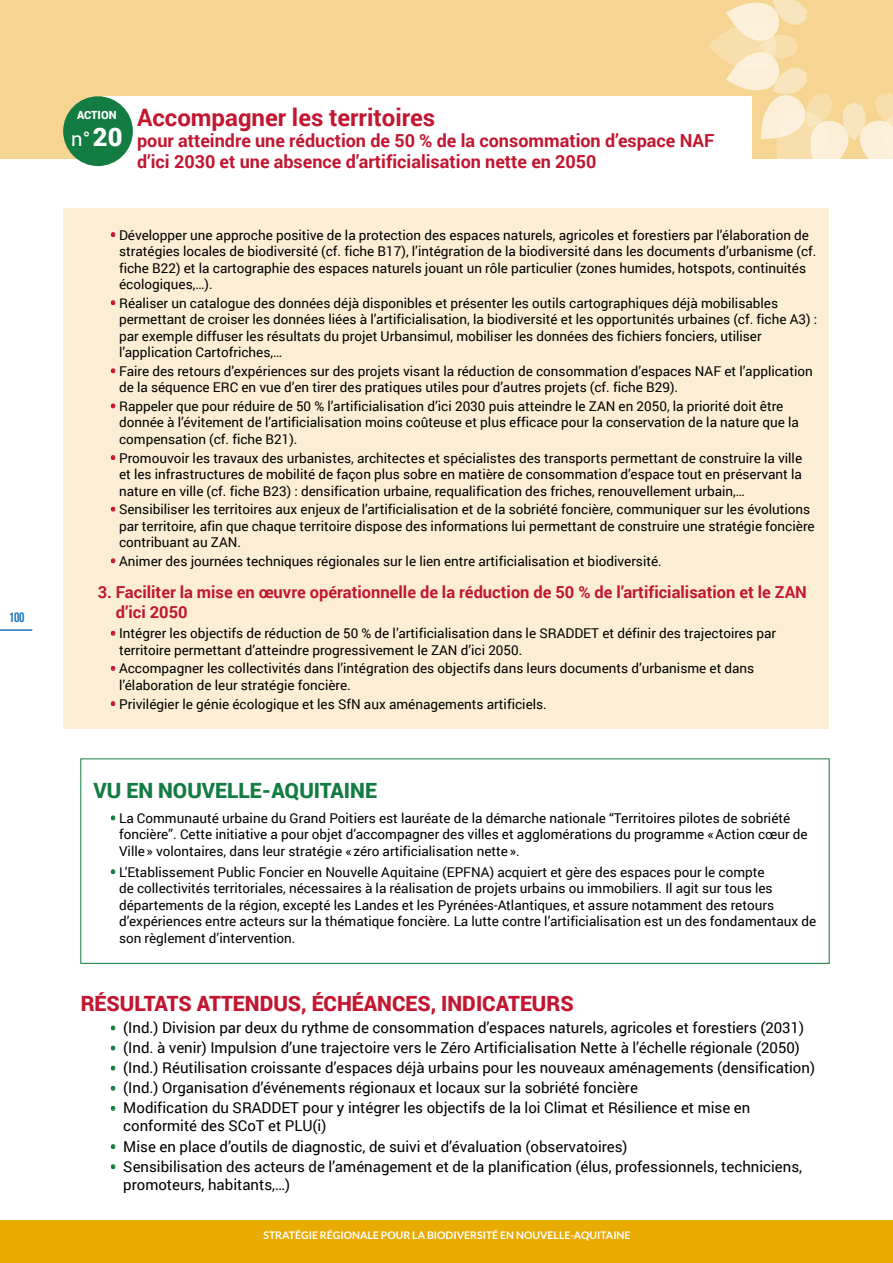
<style>
.page{position:relative;width:893px;height:1263px;background:#fff}
.page>*{position:absolute;margin:0;border:0;box-sizing:border-box;transform-origin:0 0}
.Titre_bis{font:700 24px "Roboto";color:#c21631}
._05_Résultats_attend{font:900 21px "Roboto";color:#c21631}
._04_VUE_en_NA_paragr{font:900 21px "Roboto";color:#137c42}
.Bulle_ACTION_bis{font:20.25px "Roboto";color:#fff}
.Titre_peit_bis{font:700 18px/21.3px "Roboto";color:#c21631}
._03_CONTENUS_paragra{font:700 16.5px/19.5px "Roboto";color:#c21631}
.t1{font:15px/18px "Roboto";color:#000}
.t2{font:13.5px/16.5px "Roboto";color:#000}
.t3{font:700 13.5px "Bebas Neue";color:#1875ba}
.Bulle_ACTION_bis-2{font:900 11.25px "Roboto";color:#fff}
.t4{font:700 10.5px "Lato";color:#fff}
.s1{font-weight:900;font-size:25.5px}
.s2{font-weight:900;color:#c21631}
.s3{font-weight:900;color:#137c42}
.s4{font-weight:900;font-size:13.5px;color:#137c42}
</style>
<div class="page">
<div style="left:0;top:1220px;width:893px;height:43px;background:#e9ab00"></div>
<div style="left:0;top:0;width:893px;height:159px;background:#f6d592"></div>
<div style="left:64px;top:208px;width:765px;height:102px;background:#fceed5"></div>
<div style="left:64px;top:276px;width:765px;height:102px;background:#fceed5"></div>
<div style="left:64px;top:345px;width:765px;height:68px;background:#fceed5"></div>
<div style="left:64px;top:380px;width:765px;height:85px;background:#fceed5"></div>
<div style="left:64px;top:431px;width:765px;height:85px;background:#fceed5"></div>
<div style="left:64px;top:483px;width:765px;height:85px;background:#fceed5"></div>
<div style="left:64px;top:535px;width:765px;height:51px;background:#fceed5"></div>
<div style="left:64px;top:581px;width:765px;height:58px;background:#fceed5"></div>
<div style="left:64px;top:607px;width:765px;height:68px;background:#fceed5"></div>
<div style="left:64px;top:642px;width:765px;height:69px;background:#fceed5"></div>
<div style="left:64px;top:677px;width:765px;height:52px;background:#fceed5"></div>
<div style="left:80px;top:758px;width:750px;height:206px;border:1px solid #137c42"></div>
<svg style="left:708px;top:0;width:185px;height:159px"></svg>
<hr style="left:0;top:629px;width:32px;height:2px;background:#1875ba">
<div style="left:103px;top:96px;width:649px;height:81px;background:#fff"></div>
<div style="left:63px;top:96px;width:70px;height:70px;background:#137c42;border-radius:50%"></div>
<p class="t3" style="left:9px;top:610px;width:17px">100</p>
<p class="Bulle_ACTION_bis-2" style="left:77px;top:108px;width:41px">ACTION</p>
<p class="Bulle_ACTION_bis" style="left:71px;top:124px;width:53px">n°<span class="s1">20</span></p>
<p class="Titre_bis" style="left:137px;top:100px;width:300px">Accompagner les territoires</p>
<p class="Titre_peit_bis" style="left:137px;top:129px;width:579px">pour atteindre une réduction de 50 % de la consommation d’espace NAF d’ici 2030 et une absence d’artificialisation nette en 2050</p>
<p class="t2" style="left:119px;top:226px;width:699px;text-indent:-9px"><span class="s2">•</span> Développer une approche positive de la protection des espaces naturels, agricoles et forestiers par l’élaboration de stratégies locales de biodiversité (cf. fiche B17), l’intégration de la biodiversité dans les documents d’urbanisme (cf. fiche B22) et la cartographie des espaces naturels jouant un rôle particulier (zones humides, hotspots, continuités écologiques,…).</p>
<p class="t2" style="left:119px;top:294px;width:700px;text-indent:-9px"><span class="s2">•</span> Réaliser un catalogue des données déjà disponibles et présenter les outils cartographiques déjà mobilisables permettant de croiser les données liées à l’artificialisation, la biodiversité et les opportunités urbaines (cf. fiche A3) : par exemple diffuser les résultats du projet Urbansimul, mobiliser les données des fichiers fonciers, utiliser l’application Cartofriches,…</p>
<p class="t2" style="left:119px;top:362px;width:695px;text-indent:-9px"><span class="s2">•</span> Faire des retours d’expériences sur des projets visant la réduction de consommation d’espaces NAF et l’application de la séquence ERC en vue d’en tirer des pratiques utiles pour d’autres projets (cf. fiche B29).</p>
<p class="t2" style="left:119px;top:397px;width:681px;text-indent:-9px"><span class="s2">•</span> Rappeler que pour réduire de 50 % l’artificialisation d’ici 2030 puis atteindre le ZAN en 2050, la priorité doit être donnée à l’évitement de l’artificialisation moins coûteuse et plus efficace pour la conservation de la nature que la compensation (cf. fiche B21).</p>
<p class="t2" style="left:119px;top:449px;width:685px;text-align:justify;text-indent:-9px"><span class="s2">•</span> Promouvoir les travaux des urbanistes, architectes et spécialistes des transports permettant de construire la ville et les infrastructures de mobilité de façon plus sobre en matière de consommation d’espace tout en préservant la nature en ville (cf. fiche B23) : densification urbaine, requalification des friches, renouvellement urbain,…</p>
<p class="t2" style="left:119px;top:501px;width:697px;text-indent:-9px"><span class="s2">•</span> Sensibiliser les territoires aux enjeux de l’artificialisation et de la sobriété foncière, communiquer sur les évolutions par territoire, afin que chaque territoire dispose des informations lui permettant de construire une stratégie foncière contribuant au ZAN.</p>
<p class="t2" style="left:111px;top:552px;width:553px"><span class="s2">•</span> Animer des journées techniques régionales sur le lien entre artificialisation et biodiversité.</p>
<p class="_03_CONTENUS_paragra" style="left:116px;top:582px;width:692px;text-indent:-18px">3. Faciliter la mise en œuvre opérationnelle de la réduction de 50 % de l’artificialisation et le ZAN d’ici 2050</p>
<p class="t2" style="left:119px;top:625px;width:658px;text-indent:-9px"><span class="s2">•</span> Intégrer les objectifs de réduction de 50 % de l’artificialisation dans le SRADDET et définir des trajectoires par territoire permettant d’atteindre progressivement le ZAN d’ici 2050.</p>
<p class="t2" style="left:119px;top:660px;width:637px;text-indent:-9px"><span class="s2">•</span> Accompagner les collectivités dans l’intégration des objectifs dans leurs documents d’urbanisme et dans l’élaboration de leur stratégie foncière.</p>
<p class="t2" style="left:111px;top:695px;width:438px"><span class="s2">•</span> Privilégier le génie écologique et les SfN aux aménagements artificiels.</p>
<p class="_04_VUE_en_NA_paragr" style="left:94px;top:775px;width:285px">VU EN NOUVELLE-AQUITAINE</p>
<p class="t2" style="left:119px;top:809px;width:690px;text-indent:-9px"><span class="s3">•</span> La Communauté urbaine du Grand Poitiers est lauréate de la démarche nationale “Territoires pilotes de sobriété foncière”. Cette initiative a pour objet d’accompagner des villes et agglomérations du programme «Action cœur de<br>Ville» volontaires, dans leur stratégie «zéro artificialisation nette».</p>
<p class="t2" style="left:119px;top:863px;width:699px;text-indent:-9px"><span class="s3">•</span> L’Etablissement Public Foncier en Nouvelle Aquitaine (EPFNA) acquiert et gère des espaces pour le compte<br>de collectivités territoriales, nécessaires à la réalisation de projets urbains ou immobiliers. Il agit sur tous les départements de la région, excepté les Landes et les Pyrénées-Atlantiques, et assure notamment des retours d’expériences entre acteurs sur la thématique foncière. La lutte contre l’artificialisation est un des fondamentaux de son règlement d’intervention.</p>
<p class="_05_Résultats_attend" style="left:81px;top:988px;width:494px">RÉSULTATS ATTENDUS, ÉCHÉANCES, INDICATEURS</p>
<p class="t1" style="left:111px;top:1018px;width:695px"><span class="s4">•</span> (Ind.) Division par deux du rythme de consommation d’espaces naturels, agricoles et forestiers (2031)</p>
<p class="t1" style="left:111px;top:1038px;width:691px"><span class="s4">•</span> (Ind. à venir) Impulsion d’une trajectoire vers le Zéro Artificialisation Nette à l’échelle régionale (2050)</p>
<p class="t1" style="left:111px;top:1058px;width:706px"><span class="s4">•</span> (Ind.) Réutilisation croissante d’espaces déjà urbains pour les nouveaux aménagements (densification)</p>
<p class="t1" style="left:111px;top:1078px;width:529px"><span class="s4">•</span> (Ind.) Organisation d’événements régionaux et locaux sur la sobriété foncière</p>
<p class="t1" style="left:123px;top:1098px;width:628px;text-indent:-13px"><span class="s4">•</span> Modification du SRADDET pour y intégrer les objectifs de la loi Climat et Résilience et mise en conformité des SCoT et PLU(i)</p>
<p class="t1" style="left:111px;top:1137px;width:519px"><span class="s4">•</span> Mise en place d’outils de diagnostic, de suivi et d’évaluation (observatoires)</p>
<p class="t1" style="left:123px;top:1157px;width:680px;text-indent:-13px"><span class="s4">•</span> Sensibilisation des acteurs de l’aménagement et de la planification (élus, professionnels, techniciens, promoteurs, habitants,…)</p>
<p class="t4" style="left:263px;top:1229px;width:369px">STRATÉGIE RÉGIONALE POUR LA BIODIVERSITÉ EN NOUVELLE-AQUITAINE</p>
</div>
